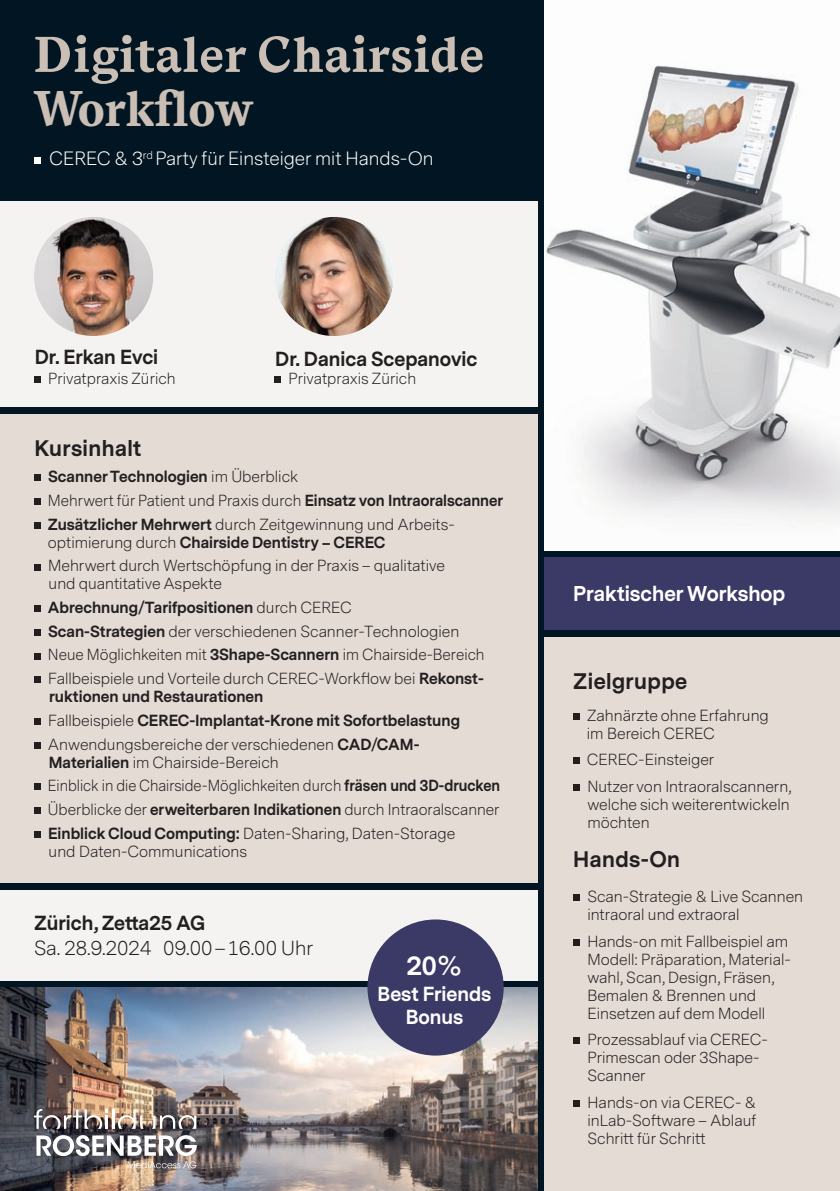
<style>
.page{position:relative;width:840px;height:1191px;background:#fff}
.page>*{position:absolute;margin:0;border:0;box-sizing:border-box;transform-origin:0 0}
.Titel{font:700 50px/54px "Messina Serif";letter-spacing:.015em;color:#cbbfb5}
.Lauftext{font:700 25px "Messina Sans";color:#fff}
.Lauftext-2{font:700 21px "Messina Sans";letter-spacing:.02em;color:#231f20}
.Titel-2{font:700 20px "Messina Sans";color:#fff}
.Kursbeschrieb_Ort{font:300 19px/25px "Messina Sans";color:#231f20}
.Lauftext-3{font:700 19px "Messina Sans";color:#231f20}
.Lauftext-4{font:700 19px/22.8px "Messina Sans";color:#fff;text-align:center}
.Zwischentitel{font:700 19px "Messina Sans";color:#231f20}
.Kursbeschrieb_Ort-2{font:300 18px "Messina Sans";color:#fff}
.Lauftext-5{font:300 15px/18px "Messina Sans";color:#231f20}
.Lauftext-6{font:700 15px "Messina Sans";color:#231f20}
.Lauftext-7{font:300 15px "Messina Sans";color:#231f20;scale:.94 1}
.s1{font-weight:300}
.s2{font-weight:700}
</style>
<div class="page">
<div style="left:0;top:0;width:839px;height:1191px;background:#011622"></div>
<img style="left:0;top:987px;width:537px;height:204px">
<svg style="left:34px;top:1109px;width:109px;height:19px;background:#9b8b83"></svg>
<svg style="left:152px;top:1115px;width:44px;height:13px"></svg>
<svg style="left:36px;top:1135px;width:161px;height:33px;background:#918e90"></svg>
<img style="left:544px;top:0;width:295px;height:550px">
<div style="left:544px;top:637px;width:295px;height:554px;background:#e3dbd4"></div>
<svg style="left:573px;top:713px;width:6px;height:6px"></svg>
<div style="left:573px;top:757px;width:6px;height:7px;background:#231f20"></div>
<svg style="left:573px;top:784px;width:6px;height:6px"></svg>
<div style="left:573px;top:894px;width:6px;height:7px;background:#231f20"></div>
<svg style="left:573px;top:939px;width:6px;height:6px"></svg>
<div style="left:573px;top:1037px;width:6px;height:7px;background:#231f20"></div>
<svg style="left:573px;top:1100px;width:6px;height:6px"></svg>
<div style="left:34px;top:157px;width:7px;height:6px;background:#fff"></div>
<div style="left:0;top:889px;width:537px;height:91px;background:#f5f3f1"></div>
<div style="left:0;top:414px;width:537px;height:468px;background:#e3dbd4"></div>
<div style="left:34px;top:475px;width:7px;height:6px;background:#231f20"></div>
<div style="left:34px;top:498px;width:7px;height:7px;background:#231f20"></div>
<div style="left:34px;top:522px;width:7px;height:6px;background:#231f20"></div>
<div style="left:34px;top:564px;width:7px;height:6px;background:#231f20"></div>
<div style="left:34px;top:605px;width:7px;height:7px;background:#231f20"></div>
<div style="left:34px;top:629px;width:7px;height:6px;background:#231f20"></div>
<div style="left:34px;top:653px;width:7px;height:6px;background:#231f20"></div>
<div style="left:34px;top:676px;width:7px;height:7px;background:#231f20"></div>
<div style="left:34px;top:718px;width:7px;height:6px;background:#231f20"></div>
<div style="left:34px;top:742px;width:7px;height:6px;background:#231f20"></div>
<div style="left:34px;top:783px;width:7px;height:7px;background:#231f20"></div>
<div style="left:34px;top:807px;width:7px;height:6px;background:#231f20"></div>
<div style="left:34px;top:831px;width:7px;height:6px;background:#231f20"></div>
<div style="left:367px;top:919px;width:136px;height:136px;background:#3b3a66;border-radius:50%"></div>
<div style="left:0;top:201px;width:537px;height:206px;background:#f5f3f1"></div>
<div style="left:34px;top:376px;width:7px;height:7px;background:#231f20"></div>
<div style="left:274px;top:376px;width:7px;height:7px;background:#231f20"></div>
<img style="left:34px;top:217px;width:119px;height:119px;border-radius:60px">
<img style="left:274px;top:217px;width:119px;height:119px;border-radius:60px">
<div style="left:544px;top:557px;width:295px;height:73px;background:#3b3a66"></div>
<p class="Titel" style="left:34px;top:27px;width:451px">Digitaler Chairside<br>Workflow</p>
<p class="Kursbeschrieb_Ort-2" style="left:49px;top:146px;width:386px">CEREC &amp; 3<sup>rd</sup> Party für Einsteiger mit Hands-On</p>
<p class="Zwischentitel" style="left:35px;top:344px;width:125px">Dr. Erkan Evci</p>
<p class="Lauftext-5" style="left:48px;top:370px;width:129px">Privatpraxis Zürich</p>
<p class="Lauftext-3" style="left:275px;top:346px;width:203px">Dr. Danica Scepanovic</p>
<p class="Lauftext-5" style="left:288px;top:370px;width:129px">Privatpraxis Zürich</p>
<p class="Lauftext-2" style="left:35px;top:433px;width:108px">Kursinhalt</p>
<p class="Lauftext-6" style="left:48px;top:466px;width:252px">Scanner Technologien <span class="s1">im Überblick</span></p>
<p class="Lauftext-5" style="left:48px;top:492px;width:456px">Mehrwert für Patient und Praxis durch <span class="s2">Einsatz von Intraoralscanner</span></p>
<p class="Lauftext-5" style="left:48px;top:515px;width:408px"><span class="s2">Zusätzlicher Mehrwert</span> durch Zeitgewinnung und Arbeits&shy;optimierung durch <span class="s2">Chairside Dentistry – CEREC</span></p>
<p class="Lauftext-5" style="left:48px;top:557px;width:398px">Mehrwert durch Wertschöpfung in der Praxis – qualitative und quantitative Aspekte</p>
<p class="Lauftext-6" style="left:48px;top:597px;width:305px">Abrechnung/Tarifpositionen <span class="s1">durch CEREC</span></p>
<p class="Lauftext-5" style="left:48px;top:622px;width:412px"><span class="s2">Scan-Strategien</span> der verschiedenen Scanner-Technologien</p>
<p class="Lauftext-5" style="left:48px;top:646px;width:438px">Neue Möglichkeiten mit <span class="s2">3Shape-Scannern</span> im Chairside-Bereich</p>
<p class="Lauftext-5" style="left:48px;top:670px;width:437px">Fallbeispiele und Vorteile durch CEREC-Workflow bei <span class="s2">Rekonst&shy;ruktionen und Restaurationen</span></p>
<p class="Lauftext-6" style="left:48px;top:709px;width:413px"><span class="s1">Fallbeispiele</span> CEREC-Implantat-Krone mit Sofortbelastung</p>
<p class="Lauftext-5" style="left:48px;top:735px;width:373px">Anwendungsbereiche der verschiedenen <span class="s2">CAD/CAM-<br>Materialien</span> im Chairside-Bereich</p>
<p class="Lauftext-7" style="left:48px;top:776px;width:482px">Einblick in die Chairside-Möglichkeiten durch <span class="s2">fräsen und 3D-drucken</span></p>
<p class="Lauftext-5" style="left:48px;top:800px;width:453px">Überblicke der <span class="s2">erweiterbaren Indikationen</span> durch Intraoralscanner</p>
<p class="Lauftext-5" style="left:48px;top:824px;width:408px"><span class="s2">Einblick Cloud Computing:</span> Daten-Sharing, Daten-Storage und Daten-Communications</p>
<p class="Kursbeschrieb_Ort" style="left:34px;top:911px;width:280px"><span class="s2">Zürich, Zetta25 AG<br></span>Sa. 28.9.2024 09.00–16.00 Uhr</p>
<p class="Lauftext" style="left:406px;top:948px;width:56px">20%</p>
<p class="Lauftext-4" style="left:377px;top:983px;width:115px">Best Friends<br>Bonus</p>
<p class="Titel-2" style="left:573px;top:579px;width:213px">Praktischer Workshop</p>
<p class="Lauftext-2" style="left:573px;top:666px;width:115px">Zielgruppe</p>
<p class="Lauftext-5" style="left:586px;top:706px;width:183px">Zahnärzte ohne Erfahrung im Bereich CEREC</p>
<p class="Lauftext-5" style="left:586px;top:751px;width:129px">CEREC-Einsteiger</p>
<p class="Lauftext-5" style="left:587px;top:777px;width:206px">Nutzer von Intraoralscannern, welche sich weiterentwickeln möchten</p>
<p class="Lauftext-2" style="left:573px;top:844px;width:108px">Hands-On</p>
<p class="Lauftext-5" style="left:587px;top:888px;width:217px">Scan-Strategie &amp; Live Scannen intraoral und extraoral</p>
<p class="Lauftext-5" style="left:587px;top:932px;width:205px">Hands-on mit Fallbeispiel am<br>Modell: Präparation, Material&shy;wahl, Scan, Design, Fräsen,<br>Bemalen &amp; Brennen und<br>Einsetzen auf dem Modell</p>
<p class="Lauftext-5" style="left:587px;top:1031px;width:182px">Prozessablauf via CEREC-<br>Primescan oder 3Shape-<br>Scanner</p>
<p class="Lauftext-5" style="left:587px;top:1093px;width:170px;text-align:justify">Hands-on via CEREC- &amp; inLab-Software – Ablauf Schritt für Schritt</p>
</div>
